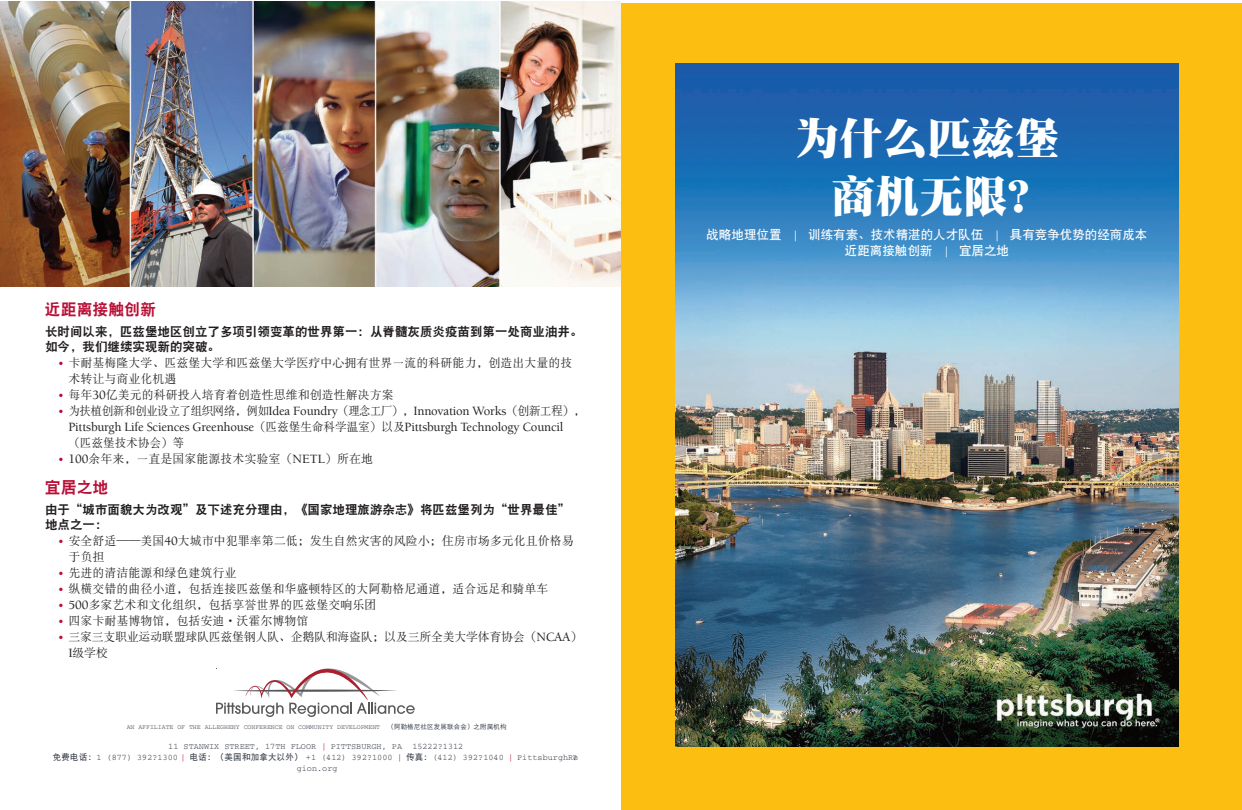
<style>
.page{position:relative;width:1242px;height:810px;background:#fff}
.page>*{position:absolute;margin:0;border:0;box-sizing:border-box;transform-origin:0 0}
.t1{font:44px/58px "DFP Song W12";color:#fff;text-align:right}
.t2{font:16px "DFP Hei W9";color:#b90f36}
.t3{font:500 13px "Berkeley";letter-spacing:-.015em;color:#231f20}
.t4{font:12.5px/15px "DFP Hei W9";color:#231f20}
.t5{font:12.5px/16px "DFP Hei W7";color:#fff;text-align:center}
.t6{font:12px/16px "DFP Song W5";color:#231f20}
.t7{font:12px "DFP Song W5";letter-spacing:-.045em;color:#231f20}
.t8{font:12px/16px "DFP Song W5";letter-spacing:-.025em;color:#231f20}
.t9{font:8.5px/11px "Courier";color:#3e444f;text-align:center}
.t10{font:6.5px "Courier";color:#3e444f}
.s1{font-family:"Berkeley";font-weight:500;font-size:11.5px;color:#b90f36}
.s2{font-family:"Berkeley";font-weight:500;font-size:13px}
.s3{font-family:"DFP Song W5";font-weight:400;font-size:12px}
.s4{font-family:"DFP Hei W5"}
.s5{color:#b90f36}
.s6{font-family:"DFP Hei W7"}
.s7{font-family:"Courier"}
</style>
<div class="page">
<img style="left:0;top:1px;width:620px;height:286px">
<svg style="left:216px;top:668px;width:199px;height:49px"></svg>
<div style="left:621px;top:3px;width:621px;height:807px;background:#fdbe12"></div>
<img style="left:675px;top:63px;width:504px;height:684px">
<h2 class="t2" style="left:45px;top:302px;width:112px">近距离接触创新</h2>
<p class="t4" style="left:45px;top:324px;width:539px">长时间以来，匹兹堡地区创立了多项引领变革的世界第一：从脊髓灰质炎疫苗到第一处商业油井。如今，我们继续实现新的突破。</p>
<p class="t6" style="left:68px;top:355px;width:505px;text-indent:-10px"><span class="s1">•</span> 卡耐基梅隆大学、匹兹堡大学和匹兹堡大学医疗中心拥有世界一流的科研能力，创造出大量的技术转让与商业化机遇</p>
<p class="t6" style="left:58px;top:387px;width:337px"><span class="s1">•</span> 每年<span class="s2">30</span>亿美元的科研投入培育着创造性思维和创造性解决方案</p>
<p class="t7" style="left:58px;top:405px;width:528px"><span class="s1">•</span> 为扶植创新和创业设立了组织网络，例如<span class="s2">Idea Foundry</span>（理念工厂），<span class="s2">Innovation Works</span>（创新工程），</p>
<p class="t3" style="left:68px;top:422px;width:497px">Pittsburgh Life Sciences Greenhouse<span class="s3">（匹兹堡生命科学温室）以及</span>Pittsburgh Technology Council</p>
<p class="t6" style="left:68px;top:434px;width:118px">（匹兹堡技术协会）等</p>
<p class="t6" style="left:58px;top:450px;width:316px"><span class="s1">•</span> <span class="s2">100</span>余年来，一直是国家能源技术实验室（<span class="s2">NETL</span>）所在地</p>
<h2 class="t2" style="left:45px;top:480px;width:65px">宜居之地</h2>
<p class="t4" style="left:45px;top:502px;width:526px">由于“城市面貌大为改观”及下述充分理由，《国家地理旅游杂志》将匹兹堡列为“世界最佳”地点之一：</p>
<p class="t6" style="left:68px;top:533px;width:507px;text-indent:-10px"><span class="s1">•</span> 安全舒适——美国<span class="s2">40</span>大城市中犯罪率第二低；发生自然灾害的风险小；住房市场多元化且价格易于负担</p>
<p class="t6" style="left:58px;top:565px;width:180px"><span class="s1">•</span> 先进的清洁能源和绿色建筑行业</p>
<p class="t6" style="left:58px;top:581px;width:492px"><span class="s1">•</span> 纵横交错的曲径小道，包括连接匹兹堡和华盛顿特区的大阿勒格尼通道，适合远足和骑单车</p>
<p class="t6" style="left:58px;top:597px;width:320px"><span class="s1">•</span> <span class="s2">500</span>多家艺术和文化组织，包括享誉世界的匹兹堡交响乐团</p>
<p class="t6" style="left:58px;top:613px;width:252px"><span class="s1">•</span> 四家卡耐基博物馆，包括安迪·沃霍尔博物馆</p>
<p class="t8" style="left:68px;top:629px;width:516px;text-indent:-10px"><span class="s1">•</span> 三家三支职业运动联盟球队匹兹堡钢人队、企鹅队和海盗队；以及三所全美大学体育协会（<span class="s2">NCAA</span>）<br><span class="s2">I</span>级学校</p>
<p class="t10" style="left:127px;top:725px;width:381px">AN AFFILIATE OF THE ALLEGHENY CONFERENCE ON COMMUNITY DEVELOPMENT <span class="s4">（阿勒格尼社区发展联合会）之附属机构</span></p>
<p class="t9" style="left:53px;top:741px;width:527px">11 STANWIX STREET, 17TH FLOOR <span class="s5">|</span> PITTSBURGH, PA 15222?1312<br><span class="s6">免费电话：</span>1 (877) 392?1300 <span class="s5">|</span> <span class="s6">电话：（美国和加拿大以外）</span> +1 (412) 392?1000 <span class="s5">|</span> <span class="s6">传真：</span>(412) 392?1040 <span class="s5">|</span> PittsburghRe? gion.org</p>
<h1 class="t1" style="left:795px;top:109px;width:265px">为什么匹兹堡商机无限？</h1>
<p class="t5" style="left:707px;top:226px;width:442px">战略地理位置 <span class="s7">|</span> 训练有素、技术精湛的人才队伍 <span class="s7">|</span> 具有竞争优势的经商成本近距离接触创新 <span class="s7">|</span> 宜居之地</p>
</div>
